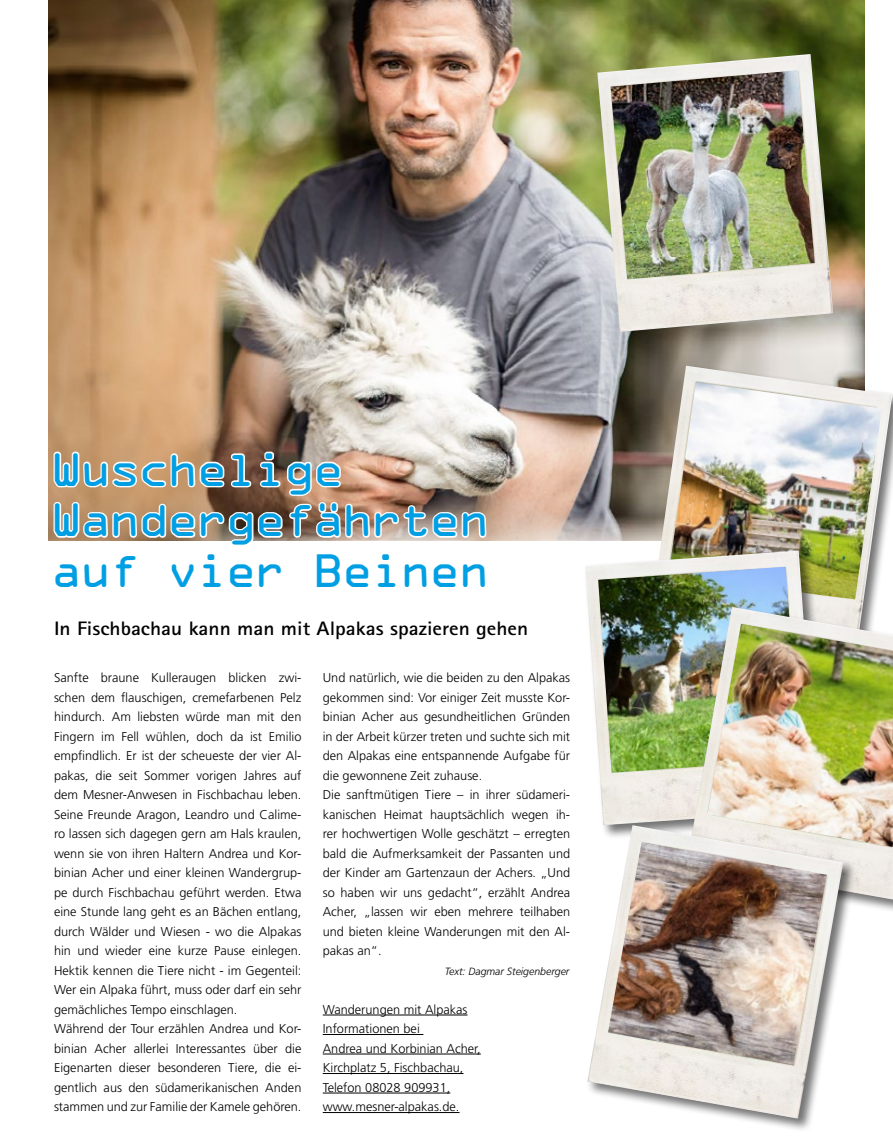
<style>
.page{position:relative;width:893px;height:1140px;background:#fff}
.page>*{position:absolute;margin:0;border:0;box-sizing:border-box;transform-origin:0 0}
.t1{font:42px/50.4px "OCRA Std";letter-spacing:-.09em;color:#009fe3;scale:1.1 1}
.t2{font:700 19.5px "Rotis Sans Serif Pro";color:#000;scale:1.1 1}
.t3{font:300 12.75px/19.5px "Frutiger";color:#000}
.t4{font:italic 300 10.5px "Frutiger";color:#000}
</style>
<div class="page">
<hr style="left:323px;top:1014px;width:145px;height:1px;background:#000">
<hr style="left:323px;top:1034px;width:100px;height:1px;background:#000">
<hr style="left:323px;top:1053px;width:158px;height:1px;background:#000">
<hr style="left:323px;top:1073px;width:140px;height:1px;background:#000">
<hr style="left:323px;top:1092px;width:127px;height:1px;background:#000">
<hr style="left:323px;top:1112px;width:136px;height:1px;background:#000">
<img style="left:48px;top:0;width:817px;height:540px">
<img style="left:597px;top:54px;width:236px;height:278px">
<img style="left:610px;top:70px;width:205px;height:209px">
<img style="left:52px;top:450px;width:436px;height:91px">
<img style="left:650px;top:366px;width:242px;height:239px">
<img style="left:669px;top:382px;width:213px;height:217px">
<img style="left:585px;top:550px;width:232px;height:273px">
<img style="left:598px;top:566px;width:201px;height:206px">
<div style="left:685px;top:605px;width:208px;height:309px;background:#000;opacity:.55"></div>
<img style="left:687px;top:607px;width:206px;height:292px">
<img style="left:707px;top:624px;width:186px;height:223px">
<div style="left:586px;top:823px;width:271px;height:309px;background:#000;opacity:.55"></div>
<img style="left:587px;top:825px;width:256px;height:293px">
<img style="left:608px;top:842px;width:219px;height:223px">
<h1 class="t1" style="left:50px;top:448px;width:402px">Wuschelige<br>Wandergefährten auf vier Beinen</h1>
<h2 class="t2" style="left:54px;top:615px;width:433px">In Fischbachau kann man mit Alpakas spazieren gehen</h2>
<p class="t3" style="left:54px;top:668px;width:249px">Sanfte braune Kulleraugen blicken zwi&shy;schen dem flauschigen, cremefarbenen Pelz hindurch. Am liebsten würde man mit den Fingern im Fell wühlen, doch da ist Emilio empfindlich. Er ist der scheueste der vier Al&shy;pakas, die seit Sommer vorigen Jahres auf dem Mesner-Anwesen in Fischbachau leben.<br>Seine Freunde Aragon, Leandro und Calime&shy;ro lassen sich dagegen gern am Hals kraulen, wenn sie von ihren Haltern Andrea und Kor&shy;binian Acher und einer kleinen Wandergrup&shy;pe durch Fischbachau geführt werden. Etwa eine Stunde lang geht es an Bächen entlang, durch Wälder und Wiesen - wo die Alpakas hin und wieder eine kurze Pause einlegen.<br>Hektik kennen die Tiere nicht - im Gegenteil:<br>Wer ein Alpaka führt, muss oder darf ein sehr gemächliches Tempo einschlagen.<br>Während der Tour erzählen Andrea und Kor&shy;binian Acher allerlei Interessantes über die Eigenarten dieser besonderen Tiere, die ei&shy;gentlich aus den südamerikanischen Anden stammen und zur Familie der Kamele gehören.</p>
<p class="t3" style="left:323px;top:668px;width:249px">Und natürlich, wie die beiden zu den Alpakas gekommen sind: Vor einiger Zeit musste Kor&shy;binian Acher aus gesundheitlichen Gründen in der Arbeit kürzer treten und suchte sich mit den Alpakas eine entspannende Aufgabe für die gewonnene Zeit zuhause.<br>Die sanftmütigen Tiere – in ihrer südameri&shy;kanischen Heimat hauptsächlich wegen ih&shy;rer hochwertigen Wolle geschätzt – erregten bald die Aufmerksamkeit der Passanten und der Kinder am Gartenzaun der Achers. „Und so haben wir uns gedacht“, erzählt Andrea Acher, „lassen wir eben mehrere teilhaben und bieten kleine Wanderungen mit den Al&shy;pakas an“.</p>
<p class="t4" style="left:445px;top:965px;width:126px">Text: Dagmar Steigenberger</p>
<p class="t3" style="left:323px;top:999px;width:160px">Wanderungen mit Alpakas<br>Informationen bei<br>Andrea und Korbinian Acher,<br>Kirchplatz 5, Fischbachau,<br>Telefon 08028 909931, www.mesner-alpakas.de.</p>
</div>
